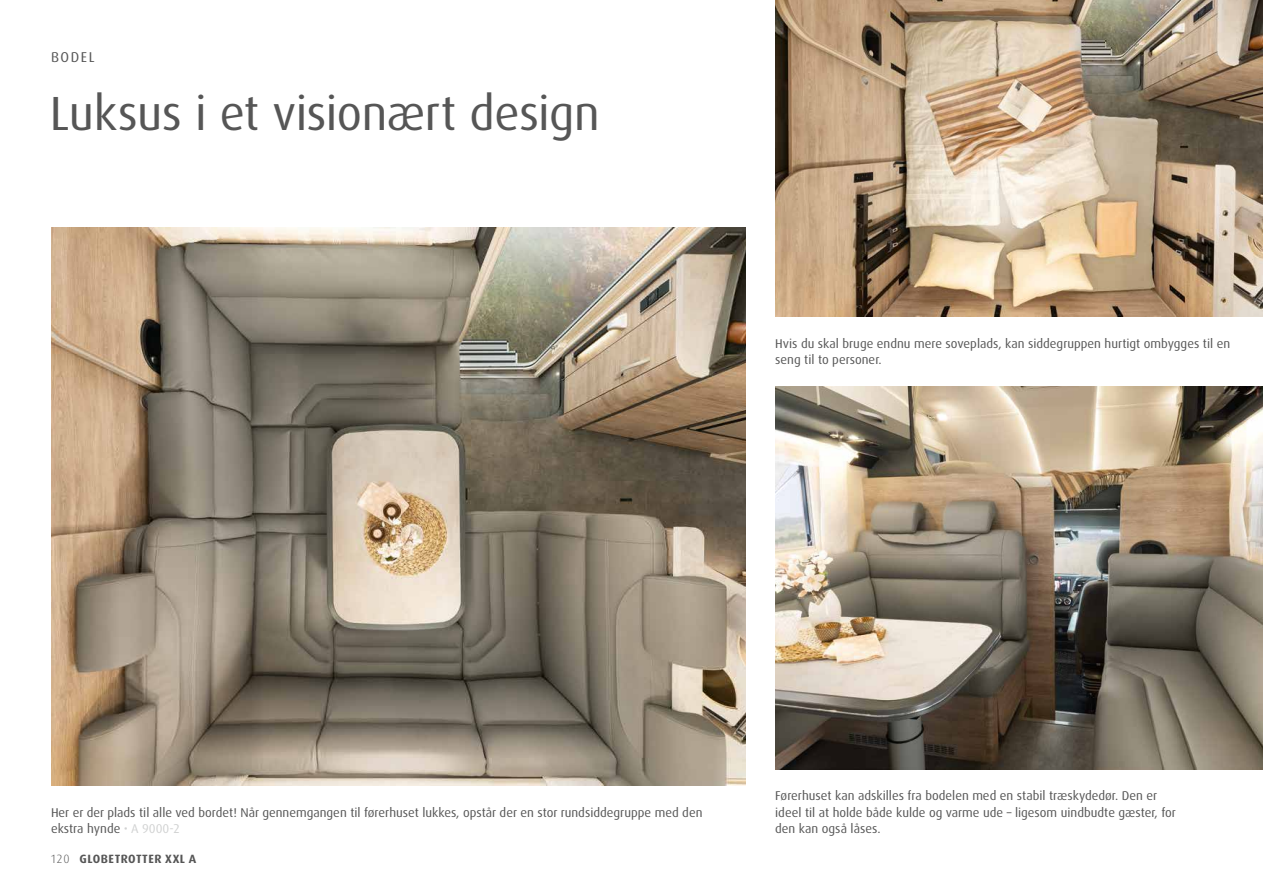
<style>
.page{position:relative;width:1263px;height:893px;background:#fff}
.page>*{position:absolute;margin:0;border:0;box-sizing:border-box;transform-origin:0 0}
.t1{font:48px "Dax OT";letter-spacing:-.01em;color:#565656}
.t2{font:14.25px "Dax OT";letter-spacing:.11em;color:#565656}
.t3{font:12.75px/16.5px "Dax OT";color:#565656}
.t4{font:700 12px "Dax Pro";letter-spacing:.04em;color:#565656}
.s1{color:#d1d2d2}
.s2{font-family:"Dax OT";font-weight:300}
</style>
<div class="page">
<img style="left:775px;top:386px;width:488px;height:383px">
<img style="left:775px;top:0;width:488px;height:317px">
<img style="left:51px;top:228px;width:694px;height:558px">
<p class="t2" style="left:51px;top:48px;width:45px">BODEL</p>
<h1 class="t1" style="left:50px;top:83px;width:551px">Luksus i et visionært design</h1>
<p class="t3" style="left:775px;top:335px;width:456px">Hvis du skal bruge endnu mere soveplads, kan siddegruppen hurtigt ombygges til en seng til to personer.</p>
<p class="t3" style="left:51px;top:804px;width:653px">Her er der plads til alle ved bordet! Når gennemgangen til førerhuset lukkes, opstår der en stor rundsiddegruppe med den ekstra hynde <span class="s1">• A 9000-2</span></p>
<p class="t4" style="left:51px;top:851px;width:147px"><span class="s2">120</span> GLOBETROTTER XXL A</p>
<p class="t3" style="left:775px;top:788px;width:402px">Førerhuset kan adskilles fra bodelen med en stabil træskydedør. Den er ideel til at holde både kulde og varme ude – ligesom uindbudte gæster, for den kan også låses.</p>
</div>
